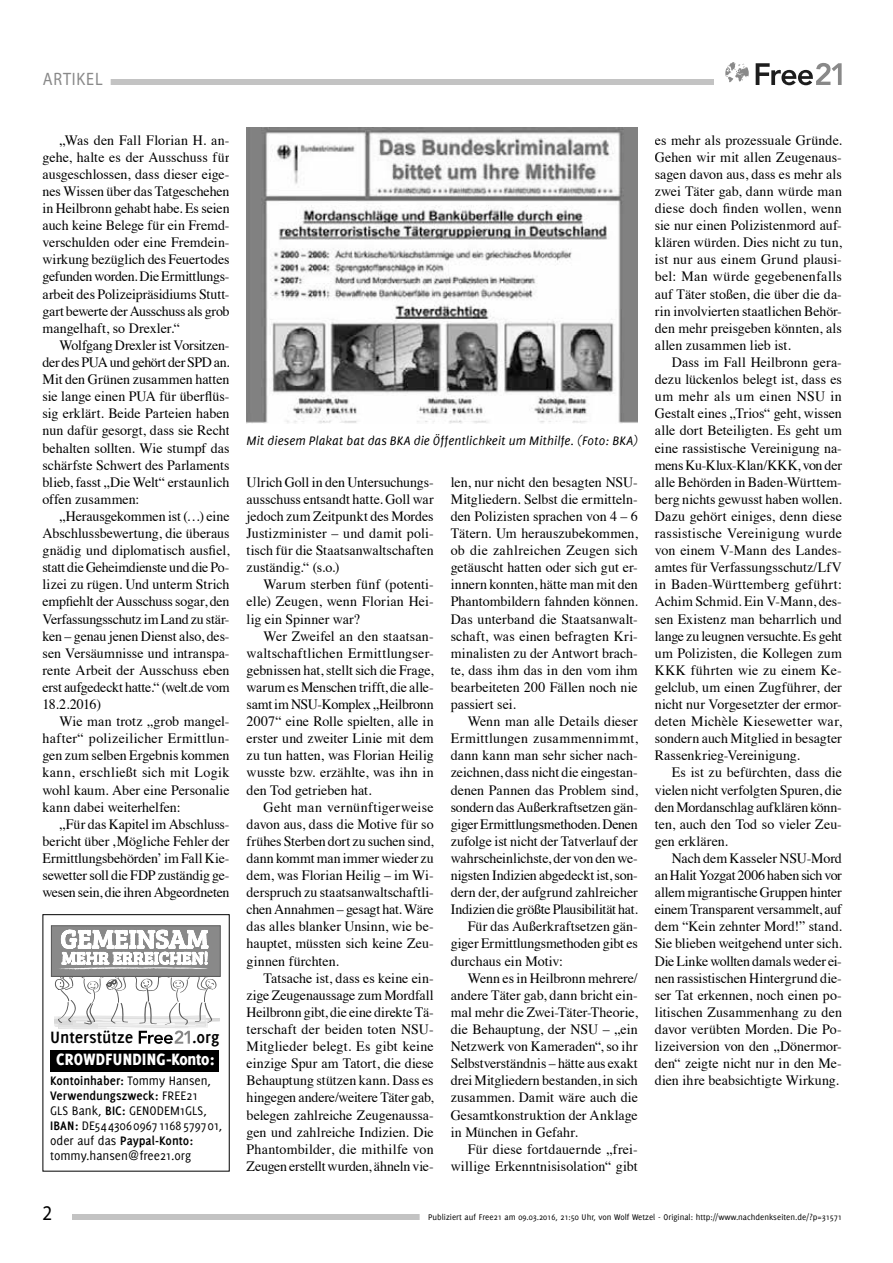
<style>
.page{position:relative;width:893px;height:1263px;background:#fff}
.page>*{position:absolute;margin:0;border:0;box-sizing:border-box;transform-origin:0 0}
.t1{font:21px "Myriad Pro";color:#000;scale:.9 1}
.t2{font:800 18px "Delicious";letter-spacing:.02em;color:#fff;scale:.95 1}
.t3{font:700 18px "Delicious";color:#000}
.t4{font:18px "Myriad Pro";letter-spacing:.05em;color:#898989;scale:.9 1}
.t5{font:14.25px/17.1px "Times";color:#000;text-align:justify}
.t6{font:14.25px "Times";letter-spacing:-.02em;color:#000}
.t7{font:14.25px "Times";letter-spacing:.03em;color:#000}
.t8{font:13.5px/15px "Delicious";color:#000}
.t9{font:italic 13.5px "Delicious";letter-spacing:.01em;color:#000}
.t10{font:9px "Delicious";color:#000}
.s1{font-weight:700}
</style>
<div class="page">
<div style="left:72px;top:1214px;width:766px;height:6px;background:#c3c3c3"></div>
<div style="left:43px;top:79px;width:671px;height:6px;background:#c3c3c3"></div>
<div style="left:420px;top:1212px;width:430px;height:12px;background:#fff"></div>
<div style="left:34px;top:74px;width:77px;height:15px;background:#fff"></div>
<svg style="left:756px;top:63px;width:86px;height:22px"></svg>
<svg style="left:725px;top:62px;width:24px;height:20px"></svg>
<img style="left:247px;top:128px;width:391px;height:295px">
<div style="left:51px;top:925px;width:170px;height:52px;border:1px solid #585858"></div>
<div style="left:50px;top:1050px;width:169px;height:22px;background:#000"></div>
<svg style="left:53px;top:926px;width:167px;height:118px"></svg>
<p class="t4" style="left:43px;top:68px;width:68px">ARTIKEL</p>
<p class="t5" style="left:43px;top:130px;width:189px;text-indent:17px">„Was den Fall Florian H. an&shy;gehe, halte es der Ausschuss für ausgeschlossen, dass dieser eige&shy;nes Wissen über das Tatgeschehen in Heilbronn gehabt habe. Es seien auch keine Belege für ein Fremd&shy;verschulden oder eine Fremdein&shy;wirkung bezüglich des Feuertodes gefunden worden. Die Ermittlungs&shy;arbeit des Polizeipräsidiums Stutt&shy;gart bewerte der Ausschuss als grob mangelhaft, so Drexler.“</p>
<p class="t5" style="left:43px;top:335px;width:189px;text-indent:17px">Wolfgang Drexler ist Vorsitzen&shy;der des PUA und gehört der SPD an.<br>Mit den Grünen zusammen hatten sie lange einen PUA für überflüs&shy;sig erklärt. Beide Parteien haben nun dafür gesorgt, dass sie Recht behalten sollten. Wie stumpf das schärfste Schwert des Parlaments blieb, fasst „Die Welt“ erstaunlich offen zusammen:</p>
<p class="t5" style="left:43px;top:506px;width:189px;text-indent:17px">„Herausgekommen ist (…) eine Abschlussbewertung, die überaus gnädig und diplomatisch ausfiel, statt die Geheimdienste und die Po&shy;lizei zu rügen. Und unterm Strich empfiehlt der Ausschuss sogar, den Verfassungsschutz im Land zu stär&shy;ken – genau jenen Dienst also, des&shy;sen Versäumnisse und intranspa&shy;rente Arbeit der Ausschuss eben erst aufgedeckt hatte.“ (welt.de vom 18.2.2016)</p>
<p class="t5" style="left:43px;top:712px;width:189px;text-indent:17px">Wie man trotz „grob mangel&shy;hafter“ polizeilicher Ermittlun&shy;gen zum selben Ergebnis kommen kann, erschließt sich mit Logik wohl kaum. Aber eine Personalie kann dabei weiterhelfen:</p>
<p class="t5" style="left:43px;top:814px;width:189px;text-indent:17px">„Für das Kapitel im Abschluss&shy;bericht über ‚Mögliche Fehler der Ermittlungsbehörden’ im Fall Kie&shy;sewetter soll die FDP zuständig ge&shy;wesen sein, die ihren Abgeordneten</p>
<p class="t3" style="left:50px;top:1027px;width:85px">Unterstütze</p>
<p class="t3" style="left:192px;top:1027px;width:29px">.org</p>
<p class="t2" style="left:56px;top:1048px;width:168px">CROWDFUNDING-Konto:</p>
<p class="t8" style="left:50px;top:1073px;width:174px"><span class="s1">Kontoinhaber:</span> Tommy Hansen,<br><span class="s1">Verwendungszweck:</span> FREE21<br>GLS Bank, <span class="s1">BIC:</span> GENODEM1GLS,<br><span class="s1">IBAN:</span> DE54430609671168579701, oder auf das <span class="s1">Paypal-Konto: </span>tommy.hansen@free21.org</p>
<p class="t9" style="left:247px;top:433px;width:393px">Mit diesem Plakat bat das BKA die Öffentlichkeit um Mithilfe. (Foto: BKA)</p>
<p class="t5" style="left:247px;top:472px;width:189px">Ulrich Goll in den Untersuchungs&shy;ausschuss entsandt hatte. Goll war jedoch zum Zeitpunkt des Mordes Justizminister – und damit poli&shy;tisch für die Staatsanwaltschaften zuständig.“ (s.o.)</p>
<p class="t5" style="left:247px;top:575px;width:189px;text-indent:17px">Warum sterben fünf (potenti&shy;elle) Zeugen, wenn Florian Hei&shy;lig ein Spinner war?</p>
<p class="t5" style="left:247px;top:626px;width:189px;text-indent:17px">Wer Zweifel an den staatsan&shy;waltschaftlichen Ermittlungser&shy;gebnissen hat, stellt sich die Frage, warum es Menschen trifft, die alle&shy;samt im NSU-Komplex „Heilbronn 2007“ eine Rolle spielten, alle in erster und zweiter Linie mit dem zu tun hatten, was Florian Heilig wusste bzw. erzählte, was ihn in den Tod getrieben hat.</p>
<p class="t5" style="left:247px;top:797px;width:189px;text-indent:17px">Geht man vernünftigerweise davon aus, dass die Motive für so frühes Sterben dort zu suchen sind, dann kommt man immer wieder zu dem, was Florian Heilig – im Wi&shy;derspruch zu staatsanwaltschaftli&shy;chen Annahmen – gesagt hat. Wäre das alles blanker Unsinn, wie be&shy;hauptet, müssten sich keine Zeu&shy;ginnen fürchten.</p>
<p class="t5" style="left:247px;top:968px;width:189px;text-indent:17px">Tatsache ist, dass es keine ein&shy;zige Zeugenaussage zum Mordfall Heilbronn gibt, die eine direkte Tä&shy;terschaft der beiden toten NSU-Mitglieder belegt. Es gibt keine einzige Spur am Tatort, die diese Behauptung stützen kann. Dass es hingegen andere/weitere Täter gab, belegen zahlreiche Zeugenaussa&shy;gen und zahlreiche Indizien. Die Phantombilder, die mithilfe von Zeugen erstellt wurden, ähneln vie-</p>
<p class="t5" style="left:451px;top:472px;width:189px">len, nur nicht den besagten NSU-Mitgliedern. Selbst die ermitteln&shy;den Polizisten sprachen von 4 – 6<br>Tätern. Um herauszubekommen, ob die zahlreichen Zeugen sich getäuscht hatten oder sich gut er&shy;innern konnten, hätte man mit den Phantombildern fahnden können.<br>Das unterband die Staatsanwalt&shy;schaft, was einen befragten Kri&shy;minalisten zu der Antwort brach&shy;te, dass ihm das in den vom ihm bearbeiteten 200 Fällen noch nie passiert sei.</p>
<p class="t5" style="left:468px;top:712px;width:172px">Wenn man alle Details dieser</p>
<p class="t7" style="left:451px;top:725px;width:189px">Ermittlungen zusammennimmt,</p>
<p class="t5" style="left:451px;top:746px;width:189px">dann kann man sehr sicher nach-</p>
<p class="t5" style="left:451px;top:763px;width:189px">zeichnen, dass nicht die eingestan-</p>
<p class="t5" style="left:451px;top:780px;width:189px">denen Pannen das Problem sind,</p>
<p class="t5" style="left:451px;top:797px;width:189px">sondern das Außerkraftsetzen gän-</p>
<p class="t6" style="left:451px;top:811px;width:189px">giger Ermittlungsmethoden. Denen</p>
<p class="t5" style="left:451px;top:831px;width:189px">zufolge ist nicht der Tatverlauf der</p>
<p class="t5" style="left:451px;top:848px;width:189px">wahrscheinlichste, der von den we-</p>
<p class="t5" style="left:451px;top:865px;width:189px">nigsten Indizien abgedeckt ist, son-</p>
<p class="t5" style="left:451px;top:883px;width:189px">dern der, der aufgrund zahlreicher</p>
<p class="t6" style="left:451px;top:896px;width:189px">Indizien die größte Plausibilität hat.</p>
<p class="t5" style="left:468px;top:917px;width:172px">Für das Außerkraftsetzen gän-</p>
<p class="t5" style="left:451px;top:934px;width:189px">giger Ermittlungsmethoden gibt es</p>
<p class="t5" style="left:451px;top:951px;width:114px">durchaus ein Motiv:</p>
<p class="t5" style="left:468px;top:968px;width:172px">Wenn es in Heilbronn mehrere/</p>
<p class="t5" style="left:451px;top:985px;width:189px">andere Täter gab, dann bricht ein-</p>
<p class="t5" style="left:451px;top:1002px;width:189px">mal mehr die Zwei-Täter-Theorie,</p>
<p class="t5" style="left:451px;top:1019px;width:189px">die Behauptung, der NSU – „ein</p>
<p class="t5" style="left:451px;top:1036px;width:189px">Netzwerk von Kameraden“, so ihr</p>
<p class="t5" style="left:451px;top:1054px;width:189px">Selbstverständnis – hätte aus exakt</p>
<p class="t5" style="left:451px;top:1071px;width:189px">drei Mitgliedern bestanden, in sich</p>
<p class="t5" style="left:451px;top:1088px;width:189px">zusammen. Damit wäre auch die</p>
<p class="t5" style="left:451px;top:1105px;width:189px">Gesamtkonstruktion der Anklage</p>
<p class="t5" style="left:451px;top:1122px;width:129px">in München in Gefahr.</p>
<p class="t5" style="left:468px;top:1139px;width:172px">Für diese fortdauernde „frei-</p>
<p class="t5" style="left:451px;top:1156px;width:189px">willige Erkenntnisisolation“ gibt</p>
<p class="t5" style="left:655px;top:130px;width:189px">es mehr als prozessuale Gründe.<br>Gehen wir mit allen Zeugenaus&shy;sagen davon aus, dass es mehr als zwei Täter gab, dann würde man diese doch finden wollen, wenn sie nur einen Polizistenmord auf&shy;klären würden. Dies nicht zu tun, ist nur aus einem Grund plausi&shy;bel: Man würde gegebenenfalls auf Täter stoßen, die über die da&shy;rin involvierten staatlichen Behör&shy;den mehr preisgeben könnten, als allen zusammen lieb ist.</p>
<p class="t5" style="left:655px;top:352px;width:189px;text-indent:17px">Dass im Fall Heilbronn gera&shy;dezu lückenlos belegt ist, dass es um mehr als um einen NSU in Gestalt eines „Trios“ geht, wissen alle dort Beteiligten. Es geht um eine rassistische Vereinigung na&shy;mens Ku-Klux-Klan/KKK, von der alle Behörden in Baden-Württem&shy;berg nichts gewusst haben wollen.<br>Dazu gehört einiges, denn diese rassistische Vereinigung wurde von einem V-Mann des Landes&shy;amtes für Verfassungsschutz/LfV in Baden-Württemberg geführt:<br>Achim Schmid. Ein V-Mann, des&shy;sen Existenz man beharrlich und lange zu leugnen versuchte. Es geht um Polizisten, die Kollegen zum KKK führten wie zu einem Ke&shy;gelclub, um einen Zugführer, der nicht nur Vorgesetzter der ermor&shy;deten Michèle Kiesewetter war, sondern auch Mitglied in besagter Rassenkrieg-Vereinigung.</p>
<p class="t5" style="left:655px;top:763px;width:189px;text-indent:17px">Es ist zu befürchten, dass die vielen nicht verfolgten Spuren, die den Mordanschlag aufklären könn&shy;ten, auch den Tod so vieler Zeu&shy;gen erklären.</p>
<p class="t5" style="left:655px;top:848px;width:189px;text-indent:17px">Nach dem Kasseler NSU-Mord an Halit Yozgat 2006 haben sich vor allem migrantische Gruppen hinter einem Transparent versammelt, auf dem “Kein zehnter Mord!” stand.<br>Sie blieben weitgehend unter sich.<br>Die Linke wollten damals weder ei&shy;nen rassistischen Hintergrund die&shy;ser Tat erkennen, noch einen po&shy;litischen Zusammenhang zu den davor verübten Morden. Die Po&shy;lizeiversion von den „Dönermor&shy;den“ zeigte nicht nur in den Me&shy;dien ihre beabsichtigte Wirkung.</p>
<h1 class="t1" style="left:43px;top:1200px;width:12px">2</h1>
<p class="t10" style="left:428px;top:1212px;width:415px">Publiziert auf Free21 am 09.03.2016, 21:50 Uhr, von Wolf Wetzel - Original: http://www.nachdenkseiten.de/?p=31571</p>
</div>
